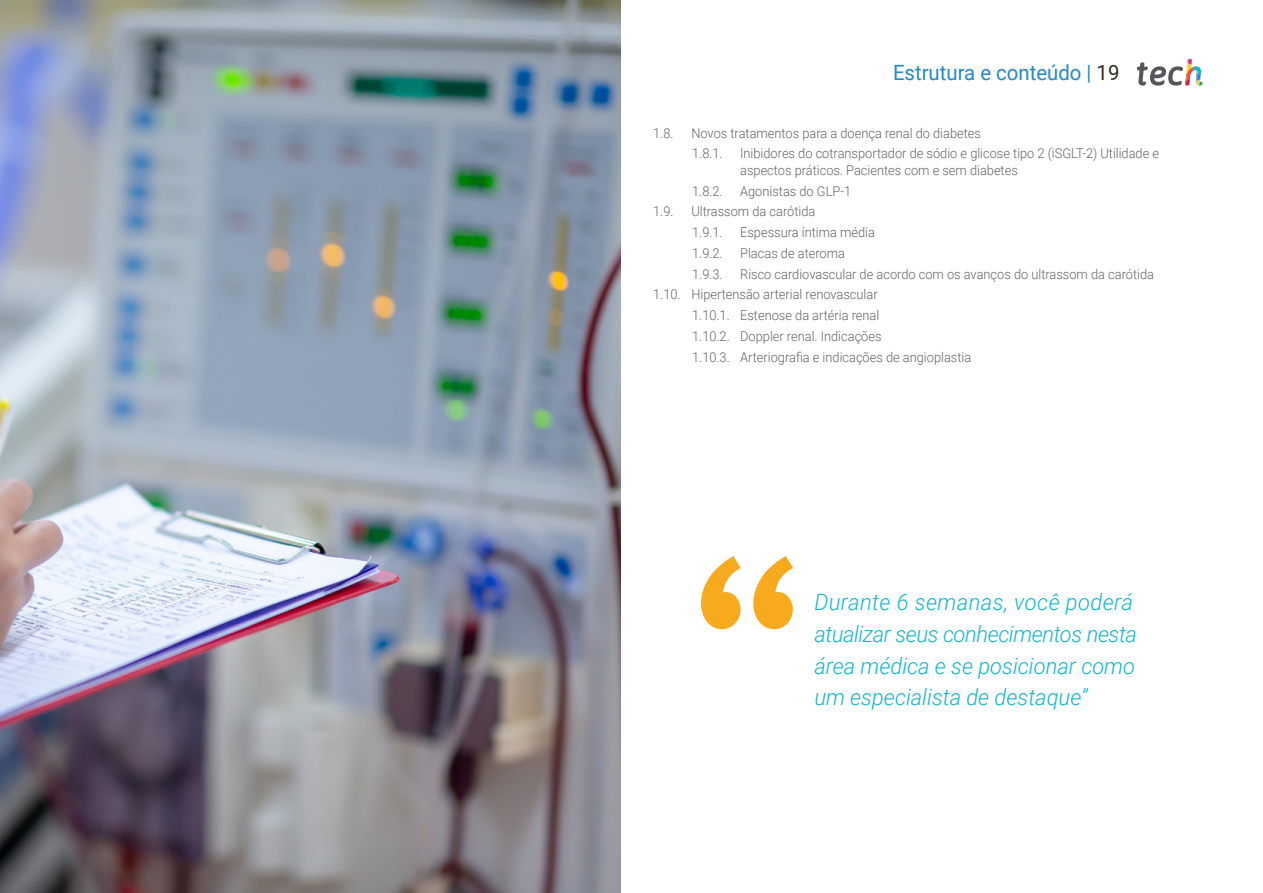
<style>
.page{position:relative;width:1263px;height:893px;background:#fff}
.page>*{position:absolute;margin:0;border:0;box-sizing:border-box;transform-origin:0 0}
.t1{font:italic 300 22.5px/31.5px "Roboto";color:#0fb6cf}
.t2{font:21px "Roboto";color:#2488c9}
.t3{font:300 13.5px/20.7px "Roboto";color:#61646a;scale:.95 1}
.s1{color:#312e20}
</style>
<div class="page">
<img style="left:0;top:0;width:621px;height:893px">
<svg style="left:701px;top:556px;width:92px;height:73px"></svg>
<svg style="left:1137px;top:59px;width:65px;height:27px"></svg>
<h2 class="t2" style="left:893px;top:57px;width:228px">Estrutura e conteúdo | <span class="s1">19</span></h2>
<p class="t3" style="left:653px;top:122px;width:23px">1.8.</p>
<p class="t3" style="left:691px;top:122px;width:306px">Novos tratamentos para a doença renal do diabetes<br>1.8.1.</p>
<p class="t3" style="left:740px;top:145px;width:442px;line-height:16.5px">Inibidores do cotransportador de sódio e glicose tipo 2 (iSGLT-2) Utilidade e aspectos práticos. Pacientes com e sem diabetes</p>
<p class="t3" style="left:692px;top:180px;width:34px">1.8.2.</p>
<p class="t3" style="left:740px;top:180px;width:118px">Agonistas do GLP-1</p>
<p class="t3" style="left:653px;top:201px;width:23px">1.9.</p>
<p class="t3" style="left:691px;top:201px;width:132px">Ultrassom da carótida<br>1.9.1.</p>
<p class="t3" style="left:740px;top:222px;width:143px">Espessura íntima média</p>
<p class="t3" style="left:692px;top:242px;width:34px">1.9.2.</p>
<p class="t3" style="left:740px;top:242px;width:112px">Placas de ateroma</p>
<p class="t3" style="left:692px;top:263px;width:34px">1.9.3.</p>
<p class="t3" style="left:740px;top:263px;width:437px">Risco cardiovascular de acordo com os avanços do ultrassom da carótida</p>
<p class="t3" style="left:653px;top:284px;width:238px">1.10. Hipertensão arterial renovascular</p>
<p class="t3" style="left:692px;top:305px;width:199px">1.10.1. Estenose da artéria renal</p>
<p class="t3" style="left:692px;top:325px;width:201px">1.10.2. Doppler renal. Indicações</p>
<p class="t3" style="left:692px;top:346px;width:295px">1.10.3. Arteriografia e indicações de angioplastia</p>
<h1 class="t1" style="left:814px;top:586px;width:324px">Durante 6 semanas, você poderá atualizar seus conhecimentos nesta área médica e se posicionar como um especialista de destaque”</h1>
</div>
